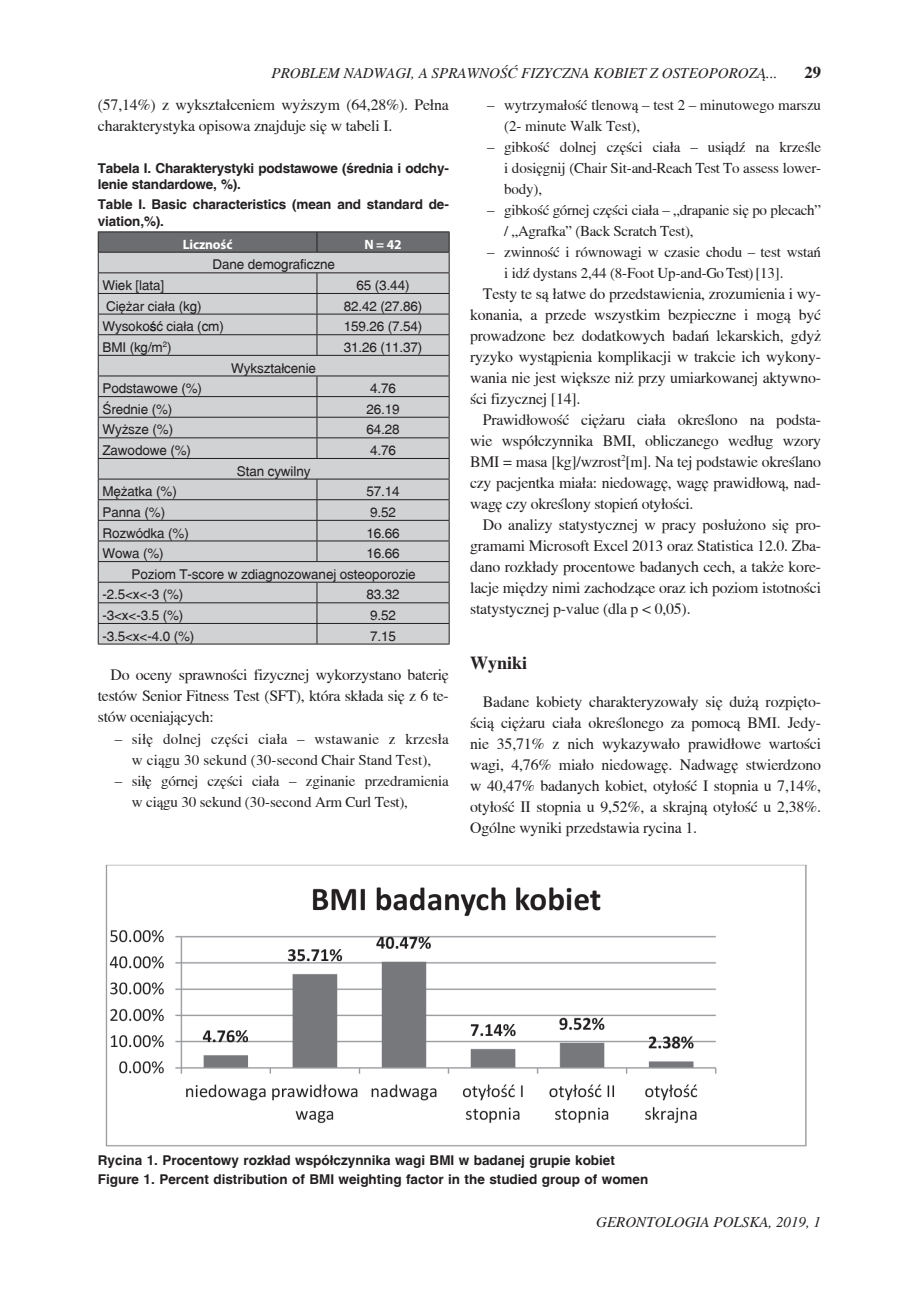
<style>
.page{position:relative;width:919px;height:1289px;background:#fff}
.page>*{position:absolute;margin:0;border:0;box-sizing:border-box;transform-origin:0 0}
.Poziom_1{font:700 18px "Toronto";color:#231f20}
.t1{font:700 16.5px "Toronto";color:#231f20}
.Body_Text{font:15.75px/21px "Toronto";letter-spacing:-.01em;color:#231f20;text-align:justify}
.Body_Text-2{font:15px/21px "Toronto";letter-spacing:-.01em;color:#231f20}
.Body_Text-3{font:15px/21px "Toronto";letter-spacing:.01em;color:#231f20;text-align:center}
.t2{font:italic 15px "Toronto";color:#231f20}
.tabela_tekst{font:13.5px "Switzerland";letter-spacing:-.01em;color:#231f20}
.podpis_pod_rysunkiem{font:700 13.5px "Switzerland";color:#231f20}
.tabela_tytuł{font:700 13.5px/16.2px "Switzerland";letter-spacing:-.015em;color:#231f20}
.tabela_główka{font:700 13.5px "Myriad Pro";letter-spacing:-.01em;color:#fff}
</style>
<div class="page">
<hr style="left:98px;top:231px;width:219px;height:1px;background:#231f20">
<hr style="left:317px;top:231px;width:132px;height:1px;background:#231f20">
<svg style="left:98px;top:232px;width:352px;height:411px;background:#c2c3c5"></svg>
<hr style="left:98px;top:643px;width:219px;height:1px;background:#231f20">
<hr style="left:317px;top:643px;width:132px;height:1px;background:#231f20">
<img style="left:105px;top:864px;width:702px;height:283px">
<p class="t2" style="left:271px;top:65px;width:507px">PROBLEM NADWAGI, A SPRAWNOŚĆ FIZYCZNA KOBIET Z OSTEOPOROZĄ...</p>
<p class="t1" style="left:804px;top:63px;width:18px">29</p>
<p class="Body_Text" style="left:98px;top:94px;width:352px">(57,14%) z wykształceniem wyższym (64,28%). Pełna charakterystyka opisowa znajduje się w tabeli I.</p>
<p class="tabela_tytuł" style="left:98px;top:160px;width:352px">Tabela I. Charakterystyki podstawowe (średnia i odchy&shy;lenie standardowe, %).</p>
<p class="tabela_tytuł" style="left:98px;top:196px;width:352px">Table I. Basic characteristics (mean and standard de&shy;viation,%).</p>
<p class="tabela_główka" style="left:183px;top:235px;width:51px">Liczność</p>
<p class="tabela_główka" style="left:364px;top:235px;width:39px">N = 42</p>
<p class="tabela_tekst" style="left:212px;top:257px;width:124px">Dane demograficzne</p>
<p class="tabela_tekst" style="left:102px;top:277px;width:63px">Wiek [lata]</p>
<p class="tabela_tekst" style="left:356px;top:277px;width:54px">65 (3.44)</p>
<p class="tabela_tekst" style="left:106px;top:298px;width:97px">Ciężar ciała (kg)</p>
<p class="tabela_tekst" style="left:343px;top:298px;width:80px">82.42 (27.86)</p>
<p class="tabela_tekst" style="left:102px;top:318px;width:123px">Wysokość ciała (cm)</p>
<p class="tabela_tekst" style="left:343px;top:318px;width:80px">159.26 (7.54)</p>
<p class="tabela_tekst" style="left:102px;top:339px;width:71px">BMI (kg/m<sup>2</sup>)</p>
<p class="tabela_tekst" style="left:343px;top:339px;width:80px">31.26 (11.37)</p>
<p class="tabela_tekst" style="left:231px;top:360px;width:86px">Wykształcenie</p>
<p class="tabela_tekst" style="left:102px;top:380px;width:101px">Podstawowe (%)</p>
<p class="tabela_tekst" style="left:370px;top:380px;width:27px">4.76</p>
<p class="tabela_tekst" style="left:102px;top:401px;width:71px">Średnie (%)</p>
<p class="tabela_tekst" style="left:366px;top:401px;width:35px">26.19</p>
<p class="tabela_tekst" style="left:102px;top:422px;width:72px">Wyższe (%)</p>
<p class="tabela_tekst" style="left:366px;top:422px;width:35px">64.28</p>
<p class="tabela_tekst" style="left:102px;top:442px;width:90px">Zawodowe (%)</p>
<p class="tabela_tekst" style="left:370px;top:442px;width:27px">4.76</p>
<p class="tabela_tekst" style="left:237px;top:463px;width:75px">Stan cywilny</p>
<p class="tabela_tekst" style="left:102px;top:483px;width:76px">Mężatka (%)</p>
<p class="tabela_tekst" style="left:366px;top:483px;width:35px">57.14</p>
<p class="tabela_tekst" style="left:102px;top:504px;width:64px">Panna (%)</p>
<p class="tabela_tekst" style="left:370px;top:504px;width:27px">9.52</p>
<p class="tabela_tekst" style="left:102px;top:525px;width:88px">Rozwódka (%)</p>
<p class="tabela_tekst" style="left:366px;top:525px;width:35px">16.66</p>
<p class="tabela_tekst" style="left:102px;top:545px;width:63px">Wowa (%)</p>
<p class="tabela_tekst" style="left:366px;top:545px;width:35px">16.66</p>
<p class="tabela_tekst" style="left:132px;top:566px;width:286px">Poziom T-score w zdiagnozowanej osteoporozie</p>
<p class="tabela_tekst" style="left:102px;top:586px;width:82px">-2.5&lt;x&lt;-3 (%)</p>
<p class="tabela_tekst" style="left:366px;top:586px;width:35px">83.32</p>
<p class="tabela_tekst" style="left:102px;top:607px;width:82px">-3&lt;x&lt;-3.5 (%)</p>
<p class="tabela_tekst" style="left:370px;top:607px;width:27px">9.52</p>
<p class="tabela_tekst" style="left:102px;top:628px;width:93px">-3.5&lt;x&lt;-4.0 (%)</p>
<p class="tabela_tekst" style="left:370px;top:628px;width:27px">7.15</p>
<p class="Body_Text" style="left:98px;top:664px;width:352px;text-indent:13px">Do oceny sprawności fizycznej wykorzystano baterię testów Senior Fitness Test (SFT), która składa się z 6 te&shy;stów oceniających:</p>
<p class="Body_Text-3" style="left:115px;top:728px;width:335px">– siłę dolnej części ciała – wstawanie z krzesła w ciągu 30 sekund (30-second Chair Stand Test),</p>
<p class="Body_Text-2" style="left:132px;top:770px;width:318px;text-indent:-17px">– siłę górnej części ciała – zginanie przedramienia w ciągu 30 sekund (30-second Arm Curl Test),</p>
<p class="Body_Text-2" style="left:504px;top:94px;width:318px;text-indent:-17px">– wytrzymałość tlenową – test 2 – minutowego marszu (2- minute Walk Test),</p>
<p class="Body_Text-2" style="left:504px;top:136px;width:318px;text-align:justify;text-indent:-17px">– gibkość dolnej części ciała – usiądź na krześle i dosięgnij (Chair Sit-and-Reach Test To assess lower&shy;body),</p>
<p class="Body_Text-2" style="left:504px;top:199px;width:318px;text-indent:-17px">– gibkość górnej części ciała – „drapanie się po plecach” / „Agrafka” (Back Scratch Test),</p>
<p class="Body_Text-2" style="left:504px;top:241px;width:318px;text-indent:-17px">– zwinność i równowagi w czasie chodu – test wstań i idź dystans 2,44 (8-Foot Up-and-Go Test) [13].</p>
<p class="Body_Text" style="left:470px;top:283px;width:352px;text-indent:13px">Testy te są łatwe do przedstawienia, zrozumienia i wy&shy;konania, a przede wszystkim bezpieczne i mogą być prowadzone bez dodatkowych badań lekarskich, gdyż ryzyko wystąpienia komplikacji w trakcie ich wykony&shy;wania nie jest większe niż przy umiarkowanej aktywno&shy;ści fizycznej [14].</p>
<p class="Body_Text" style="left:470px;top:409px;width:352px;text-indent:13px">Prawidłowość ciężaru ciała określono na podsta&shy;wie współczynnika BMI, obliczanego według wzory BMI = masa [kg]/wzrost<sup>2</sup>[m]. Na tej podstawie określano czy pacjentka miała: niedowagę, wagę prawidłową, nad&shy;wagę czy określony stopień otyłości.</p>
<p class="Body_Text" style="left:470px;top:514px;width:352px;text-indent:13px">Do analizy statystycznej w pracy posłużono się pro&shy;gramami Microsoft Excel 2013 oraz Statistica 12.0. Zba&shy;dano rozkłady procentowe badanych cech, a także kore&shy;lacje między nimi zachodzące oraz ich poziom istotności statystycznej p-value (dla p &lt; 0,05).</p>
<p class="Poziom_1" style="left:470px;top:652px;width:59px">Wyniki</p>
<p class="Body_Text" style="left:470px;top:691px;width:352px;text-indent:13px">Badane kobiety charakteryzowały się dużą rozpięto&shy;ścią ciężaru ciała określonego za pomocą BMI. Jedy&shy;nie 35,71% z nich wykazywało prawidłowe wartości wagi, 4,76% miało niedowagę. Nadwagę stwierdzono w 40,47% badanych kobiet, otyłość I stopnia u 7,14%, otyłość II stopnia u 9,52%, a skrajną otyłość u 2,38%.<br>Ogólne wyniki przedstawia rycina 1.</p>
<p class="podpis_pod_rysunkiem" style="left:98px;top:1152px;width:518px">Rycina 1. Procentowy rozkład współczynnika wagi BMI w badanej grupie kobiet</p>
<p class="podpis_pod_rysunkiem" style="left:98px;top:1171px;width:552px">Figure 1. Percent distribution of BMI weighting factor in the studied group of women</p>
<p class="t2" style="left:596px;top:1213px;width:226px">GERONTOLOGIA POLSKA, 2019, 1</p>
</div>
